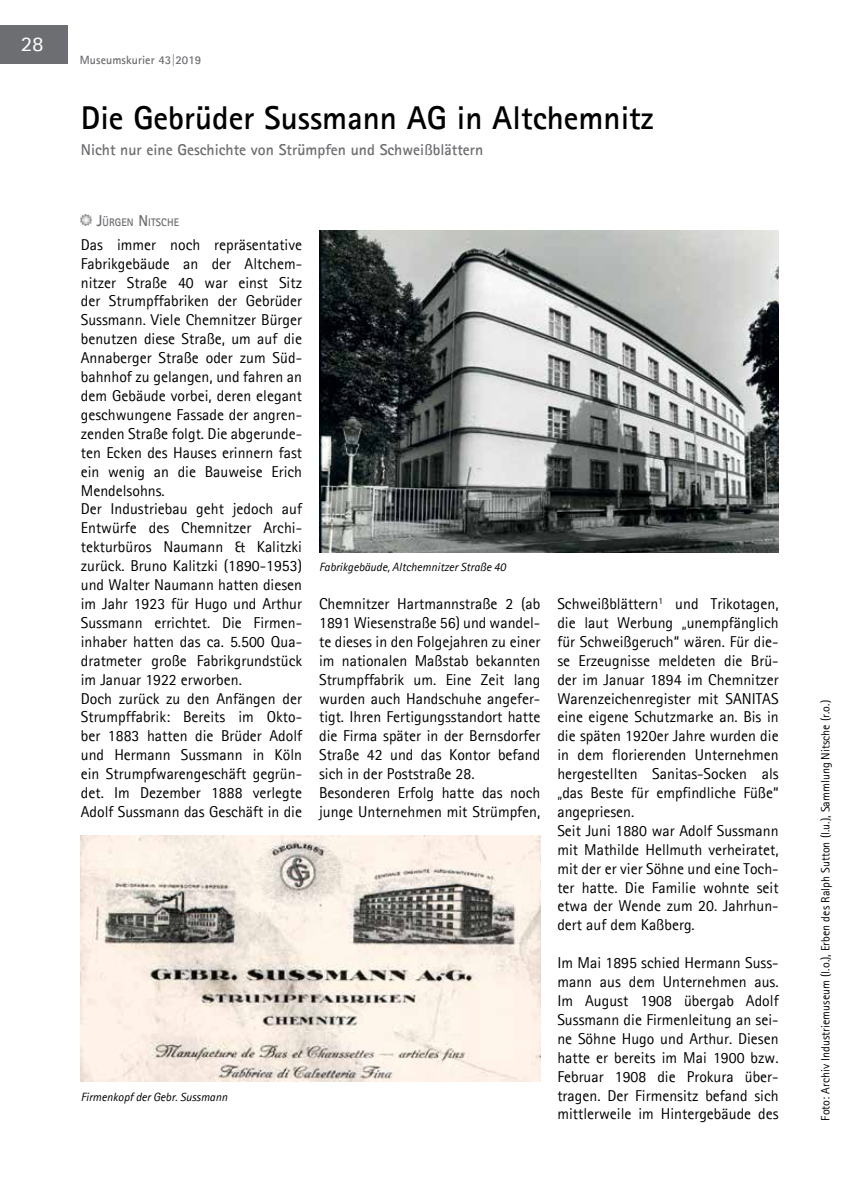
<style>
.page{position:relative;width:851px;height:1191px;background:#fff}
.page>*{position:absolute;margin:0;border:0;box-sizing:border-box;transform-origin:0 0}
.t1{font:700 33px "Agfa Rotis Sans Serif";color:#000}
.t2{font:21px "Agfa Rotis Sans Serif";color:#fff;scale:1.1 1}
.t3{font:15.75px/18.9px "Agfa Rotis Sans Serif";color:#000}
.t4{font:700 15.75px "Agfa Rotis Sans Serif";color:#6d6e71}
.t5{font:12px "Agfa Rotis Sans Serif";color:#000}
.t6{font:italic 12px "Agfa Rotis Sans Serif";color:#000}
.t7{font:700 12px "Agfa Rotis Sans Serif";letter-spacing:.005em;color:#6d6e71}
.t8{font:700 10.95px "Agfa Rotis Sans Serif";letter-spacing:.015em;color:#6d6e71;scale:.95 1}
.s1{font-size:15.75px}
</style>
<div class="page">
<svg style="left:81px;top:214px;width:11px;height:11px"></svg>
<div style="left:0;top:26px;width:68px;height:38px;background:#6d6e71"></div>
<img style="left:319px;top:231px;width:459px;height:321px">
<img style="left:81px;top:836px;width:459px;height:245px">
<h2 class="t2" style="left:21px;top:31px;width:22px">28</h2>
<p class="t7" style="left:80px;top:52px;width:123px">Museumskurier 43|2019</p>
<h1 class="t1" style="left:81px;top:97px;width:574px">Die Gebrüder Sussmann AG in Altchemnitz</h1>
<p class="t4" style="left:81px;top:139px;width:404px">Nicht nur eine Geschichte von Strümpfen und Schweißblättern</p>
<p class="t8" style="left:97px;top:215px;width:88px"><span class="s1">J</span>ÜRGEN <span class="s1">N</span> ITSCHE</p>
<p class="t3" style="left:81px;top:235px;width:223px">Das immer noch repräsentative<br>Fabrikgebäude an der Altchem&shy;nitzer Straße 40 war einst Sitz der Strumpffabriken der Gebrüder<br>Sussmann. Viele Chemnitzer Bürger benutzen diese Straße, um auf die<br>Annaberger Straße oder zum Süd&shy;bahnhof zu gelangen, und fahren an dem Gebäude vorbei, deren elegant geschwungene Fassade der angren&shy;zenden Straße folgt. Die abgerunde&shy;ten Ecken des Hauses erinnern fast ein wenig an die Bauweise Erich<br>Mendelsohns.<br>Der Industriebau geht jedoch auf<br>Entwürfe des Chemnitzer Archi&shy;tekturbüros Naumann &amp; Kalitzki zurück. Bruno Kalitzki (1890-1953) und Walter Naumann hatten diesen im Jahr 1923 für Hugo und Arthur<br>Sussmann errichtet. Die Firmen&shy;inhaber hatten das ca. 5.500 Qua&shy;dratmeter große Fabrikgrundstück im Januar 1922 erworben.<br>Doch zurück zu den Anfängen der<br>Strumpffabrik: Bereits im Okto&shy;ber 1883 hatten die Brüder Adolf und Hermann Sussmann in Köln ein Strumpfwarengeschäft gegrün&shy;det. Im Dezember 1888 verlegte<br>Adolf Sussmann das Geschäft in die</p>
<p class="t6" style="left:81px;top:1089px;width:148px">Firmenkopf der Gebr. Sussmann</p>
<p class="t6" style="left:319px;top:560px;width:188px">Fabrikgebäude, Altchemnitzer Straße 40</p>
<p class="t3" style="left:319px;top:594px;width:223px">Chemnitzer Hartmannstraße 2 (ab 1891 Wiesenstraße 56) und wandel&shy;te dieses in den Folgejahren zu einer im nationalen Maßstab bekannten Strumpffabrik um. Eine Zeit lang wurden auch Handschuhe angefer&shy;tigt. Ihren Fertigungsstandort hatte die Firma später in der Bernsdorfer Straße 42 und das Kontor befand sich in der Poststraße 28.<br>Besonderen Erfolg hatte das noch junge Unternehmen mit Strümpfen,</p>
<p class="t3" style="left:557px;top:594px;width:223px">Schweißblättern<sup>1</sup> und Trikotagen, die laut Werbung „unempfänglich für Schweißgeruch“ wären. Für die&shy;se Erzeugnisse meldeten die Brü&shy;der im Januar 1894 im Chemnitzer<br>Warenzeichenregister mit SANITAS eine eigene Schutzmarke an. Bis in die späten 1920er Jahre wurden die in dem florierenden Unternehmen hergestellten Sanitas-Socken als „das Beste für empfindliche Füße“ angepriesen.<br>Seit Juni 1880 war Adolf Sussmann mit Mathilde Hellmuth verheiratet, mit der er vier Söhne und eine Toch&shy;ter hatte. Die Familie wohnte seit etwa der Wende zum 20. Jahrhun&shy;dert auf dem Kaßberg.</p>
<p class="t3" style="left:557px;top:953px;width:223px;text-align:justify">Im Mai 1895 schied Hermann Suss&shy;mann aus dem Unternehmen aus.<br>Im August 1908 übergab Adolf Sussmann die Firmenleitung an sei&shy;ne Söhne Hugo und Arthur. Diesen hatte er bereits im Mai 1900 bzw.<br>Februar 1908 die Prokura über&shy;tragen. Der Firmensitz befand sich mittlerweile im Hintergebäude des</p>
<p class="t5" style="left:818px;top:1120px;width:422px;rotate:-90deg">Foto: Archiv Industriemuseum (l.o.), Erben des Ralph Sutton (l.u.), Sammlung Nitsche (r.o.)</p>
</div>
